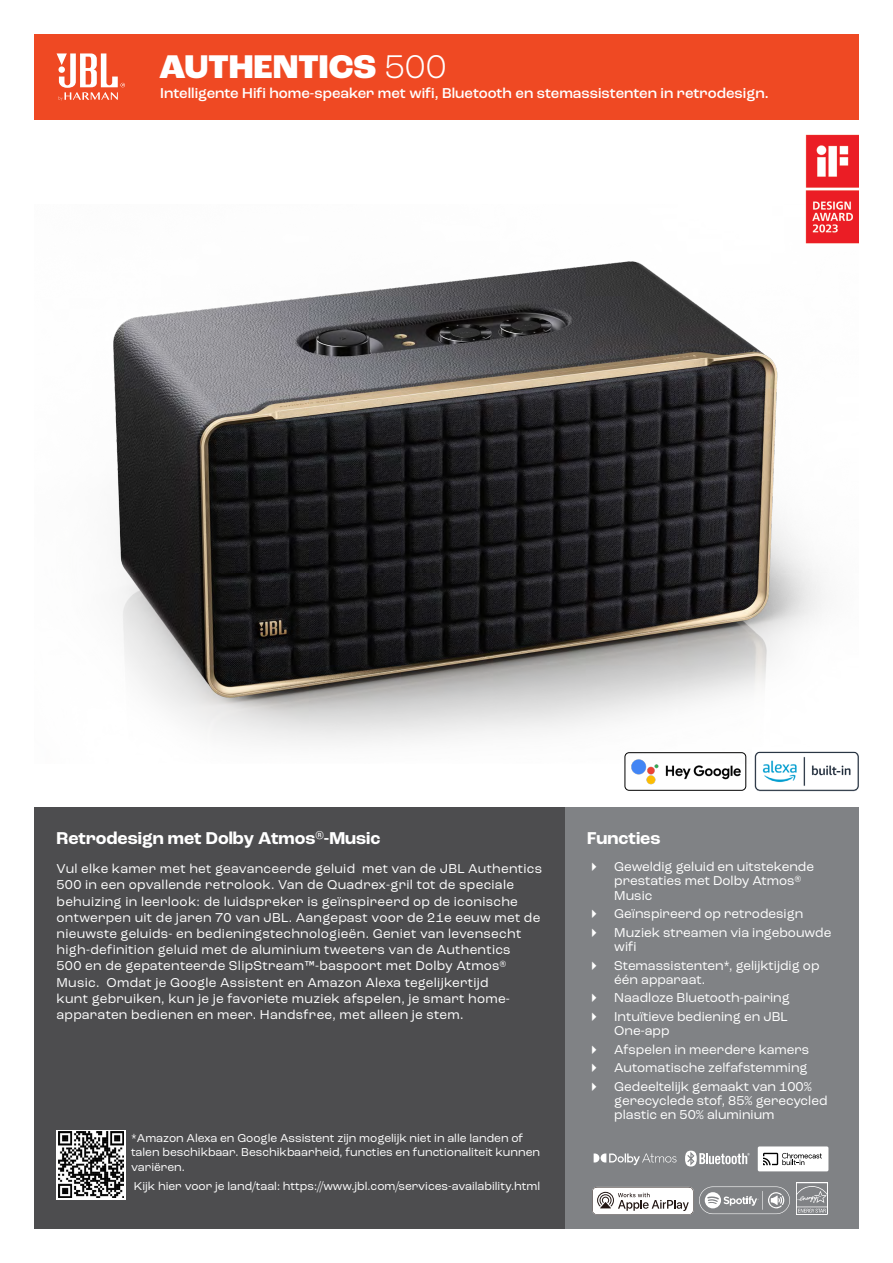
<style>
.page{position:relative;width:893px;height:1263px;background:#fff}
.page>*{position:absolute;margin:0;border:0;box-sizing:border-box;transform-origin:0 0}
.t1{font:800 34.5px "Roc Grotesk";color:#fff}
.t2{font:700 18px "Roc Grotesk";color:#fff}
.t3{font:500 15px "Roc Grotesk";color:#fff}
.t4{font:13.5px/16.2px "Roc Grotesk";letter-spacing:.02em;color:#fff}
.t5{font:13.5px/18.5px "Roc Grotesk";color:#fff}
.t6{font:12px/14.4px "Roc Grotesk";color:#fff}
.s1{font-weight:300}
</style>
<div class="page">
<img style="left:113px;top:204px;width:712px;height:559px">
<div style="left:565px;top:808px;width:294px;height:421px;background:#808285"></div>
<div style="left:34px;top:808px;width:531px;height:421px;background:#4d4d4f"></div>
<div style="left:34px;top:34px;width:825px;height:85px;background:#ef4923"></div>
<svg style="left:57px;top:53px;width:68px;height:48px"></svg>
<img style="left:624px;top:750px;width:122px;height:41px">
<div style="left:625px;top:752px;width:121px;height:39px;border:1px solid #000;border-radius:4px"></div>
<img style="left:752px;top:747px;width:107px;height:45px">
<svg style="left:56px;top:1130px;width:69px;height:69px"></svg>
<img style="left:58px;top:1132px;width:66px;height:66px">
<svg style="left:592px;top:1186px;width:198px;height:28px"></svg>
<div style="left:758px;top:1146px;width:70px;height:25px;background:#fff;border-radius:2px"></div>
<svg style="left:763px;top:1153px;width:59px;height:12px"></svg>
<svg style="left:685px;top:1151px;width:65px;height:15px"></svg>
<div style="left:796px;top:1182px;width:31px;height:32px;background:#fff"></div>
<svg style="left:797px;top:1183px;width:30px;height:31px"></svg>
<svg style="left:594px;top:1153px;width:82px;height:12px"></svg>
<img style="left:806px;top:134px;width:53px;height:111px">
<h1 class="t1" style="left:159px;top:45px;width:289px">AUTHENTICS <span class="s1">500</span></h1>
<p class="t3" style="left:160px;top:84px;width:610px">Intelligente Hifi home-speaker met wifi, Bluetooth en stemassistenten in retrodesign.</p>
<h2 class="t2" style="left:57px;top:827px;width:325px">Retrodesign met Dolby Atmos<sup>®</sup>-Music</h2>
<p class="t4" style="left:57px;top:861px;width:487px">Vul elke kamer met het geavanceerde geluid met van de JBL Authentics 500 in een opvallende retrolook. Van de Quadrex-gril tot de speciale behuizing in leerlook: de luidspreker is geïnspireerd op de iconische ontwerpen uit de jaren 70 van JBL. Aangepast voor de 21e eeuw met de nieuwste geluids- en bedieningstechnologieën. Geniet van levensecht high-definition geluid met de aluminium tweeters van de Authentics<br>500 en de gepatenteerde SlipStream™-baspoort met Dolby Atmos<sup>® </sup>Music. Omdat je Google Assistent en Amazon Alexa tegelijkertijd<br>kunt gebruiken, kun je je favoriete muziek afspelen, je smart home&shy;apparaten bedienen en meer. Handsfree, met alleen je stem.</p>
<p class="t6" style="left:131px;top:1130px;width:411px">*Amazon Alexa en Google Assistent zijn mogelijk niet in alle landen of talen beschikbaar. Beschikbaarheid, functies en functionaliteit kunnen variëren.</p>
<p class="t6" style="left:134px;top:1179px;width:408px">Kijk hier voor je land/taal: https://www.jbl.com/services-availability.html</p>
<h2 class="t2" style="left:587px;top:827px;width:75px">Functies</h2>
<p class="t5" style="left:614px;top:860px;width:201px;line-height:14.2px">Geweldig geluid en uitstekende prestaties met Dolby Atmos<sup>®<br></sup>Music</p>
<p class="t5" style="left:614px;top:904px;width:219px">Geïnspireerd op retrodesign<br>Muziek streamen via ingebouwde</p>
<p class="t5" style="left:614px;top:937px;width:207px">wifi<br>Stemassistenten*, gelijktijdig op</p>
<p class="t5" style="left:614px;top:970px;width:177px">één apparaat.<br>Naadloze Bluetooth-pairing<br>Intuïtieve bediening en JBL</p>
<p class="t5" style="left:614px;top:1021px;width:199px">One-app<br>Afspelen in meerdere kamers<br>Automatische zelfafstemming<br>Gedeeltelijk gemaakt van 100%</p>
<p class="t5" style="left:614px;top:1093px;width:215px;line-height:14.2px">gerecyclede stof, 85% gerecycled plastic en 50% aluminium</p>
</div>
